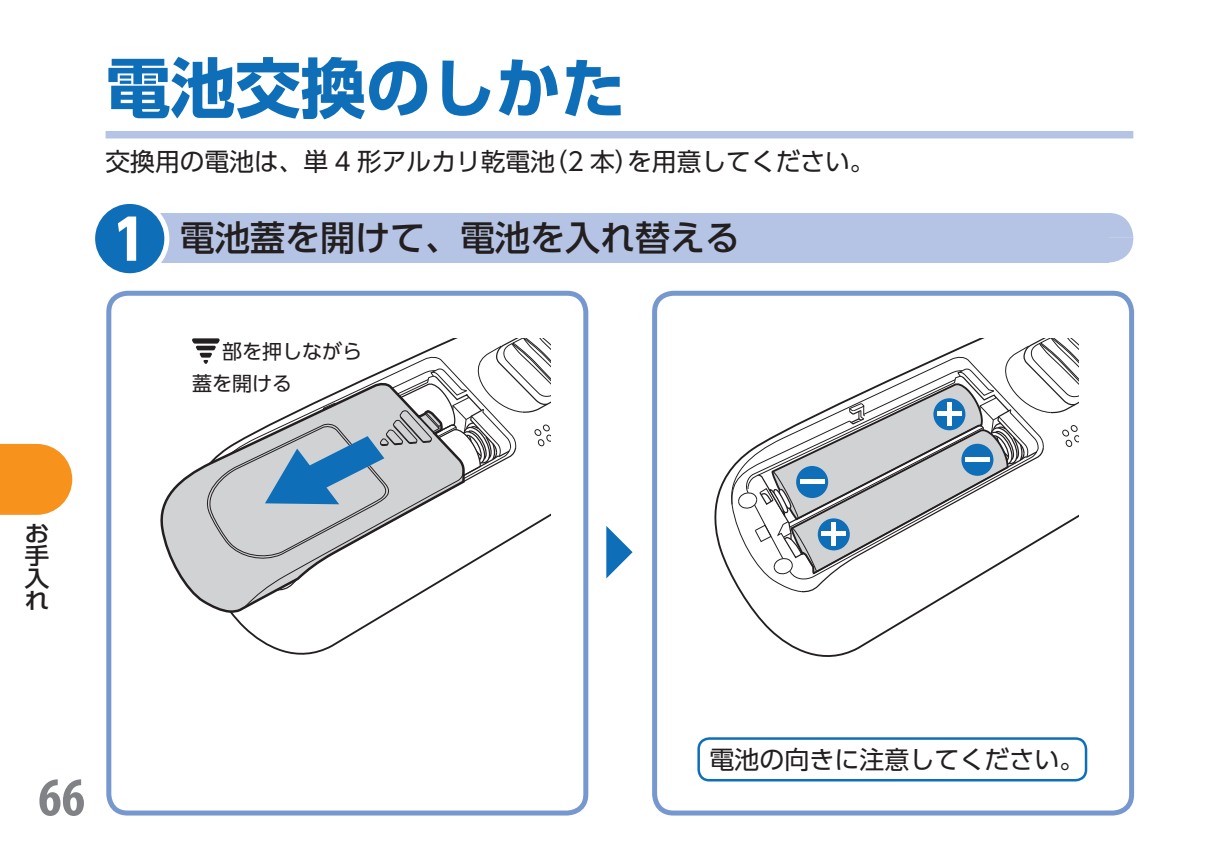
<style>
.page{position:relative;width:1205px;height:851px;background:#fff}
.page>*{position:absolute;margin:0;border:0;box-sizing:border-box;transform-origin:0 0}
.t1{font:700 65px "UD Shin Go Pro";color:#0f6eb8}
.t2{font:700 condensed 55px "Myriad Pro";color:#808285}
.t3{font:700 55px "UD Shin Go Pro";color:#fff}
.t4{font:500 35px "UD Shin Go Pro";color:#231f20}
.t5{font:25px "UD Shin Go Pro";color:#231f20}
.t6{font:500 22.5px/22.5px "UD Shin Go Pro";color:#231f20;text-align:justify;scale:1.11 1}
.t7{font:20px/32.2px "UD Shin Go Pro";color:#231f20}
</style>
<div class="page">
<div style="left:106px;top:291px;width:482px;height:524px;border:5px solid #7698ce;border-radius:19px"></div>
<div style="left:652px;top:291px;width:482px;height:524px;border:5px solid #7698ce;border-radius:19px"></div>
<svg style="left:0;top:444px;width:72px;height:70px"></svg>
<svg style="left:106px;top:138px;width:1027px;height:1px"></svg>
<div style="left:106px;top:131px;width:1027px;height:7px;background:#b5c4e4"></div>
<div style="left:130px;top:213px;width:978px;height:49px;background:#b5c4e4"></div>
<svg style="left:1108px;top:213px;width:25px;height:49px"></svg>
<svg style="left:231px;top:614px;width:156px;height:41px"></svg>
<svg style="left:160px;top:472px;width:234px;height:142px"></svg>
<svg style="left:192px;top:338px;width:358px;height:272px"></svg>
<svg style="left:606px;top:526px;width:26px;height:52px"></svg>
<svg style="left:714px;top:474px;width:240px;height:183px"></svg>
<svg style="left:731px;top:338px;width:347px;height:254px"></svg>
<div style="left:933px;top:398px;width:32px;height:32px;background:#0f6eb8;border-radius:50%"></div>
<hr style="left:947px;top:402px;width:4px;height:23px;background:#fff">
<div style="left:937px;top:411px;width:24px;height:5px;background:#fff"></div>
<div style="left:818px;top:518px;width:32px;height:32px;background:#0f6eb8;border-radius:50%"></div>
<div style="left:831px;top:522px;width:5px;height:23px;background:#fff"></div>
<div style="left:822px;top:531px;width:24px;height:5px;background:#fff"></div>
<div style="left:796px;top:466px;width:32px;height:32px;background:#0f6eb8;border-radius:50%"></div>
<hr style="left:800px;top:479px;width:24px;height:4px;background:#fff">
<div style="left:961px;top:443px;width:32px;height:32px;background:#0f6eb8;border-radius:50%"></div>
<hr style="left:965px;top:457px;width:24px;height:4px;background:#fff">
<div style="left:697px;top:737px;width:390px;height:44px;border:2px solid #0f6eb8;border-radius:11px"></div>
<div style="left:93px;top:201px;width:74px;height:75px;background:#0f6eb8;border-radius:50%"></div>
<div style="left:90px;top:199px;width:79px;height:79px;border:5px solid #fff;border-radius:50%"></div>
<p class="t6" style="left:25px;top:521px;width:24px">お手入れ</p>
<h1 class="t1" style="left:106px;top:35px;width:521px">電池交換のしかた</h1>
<p class="t5" style="left:106px;top:141px;width:770px">交換用の電池は、単 4 形アルカリ乾電池（2 本）を用意してください。</p>
<h2 class="t3" style="left:112px;top:195px;width:38px">1</h2>
<h3 class="t4" style="left:180px;top:209px;width:561px">電池蓋を開けて、電池を入れ替える</h3>
<p class="t7" style="left:192px;top:334px;width:172px;text-indent:30px">部を押しながら蓋を開ける</p>
<h2 class="t2" style="left:38px;top:762px;width:48px">66</h2>
<p class="t5" style="left:709px;top:739px;width:376px">電池の向きに注意してください。</p>
</div>
